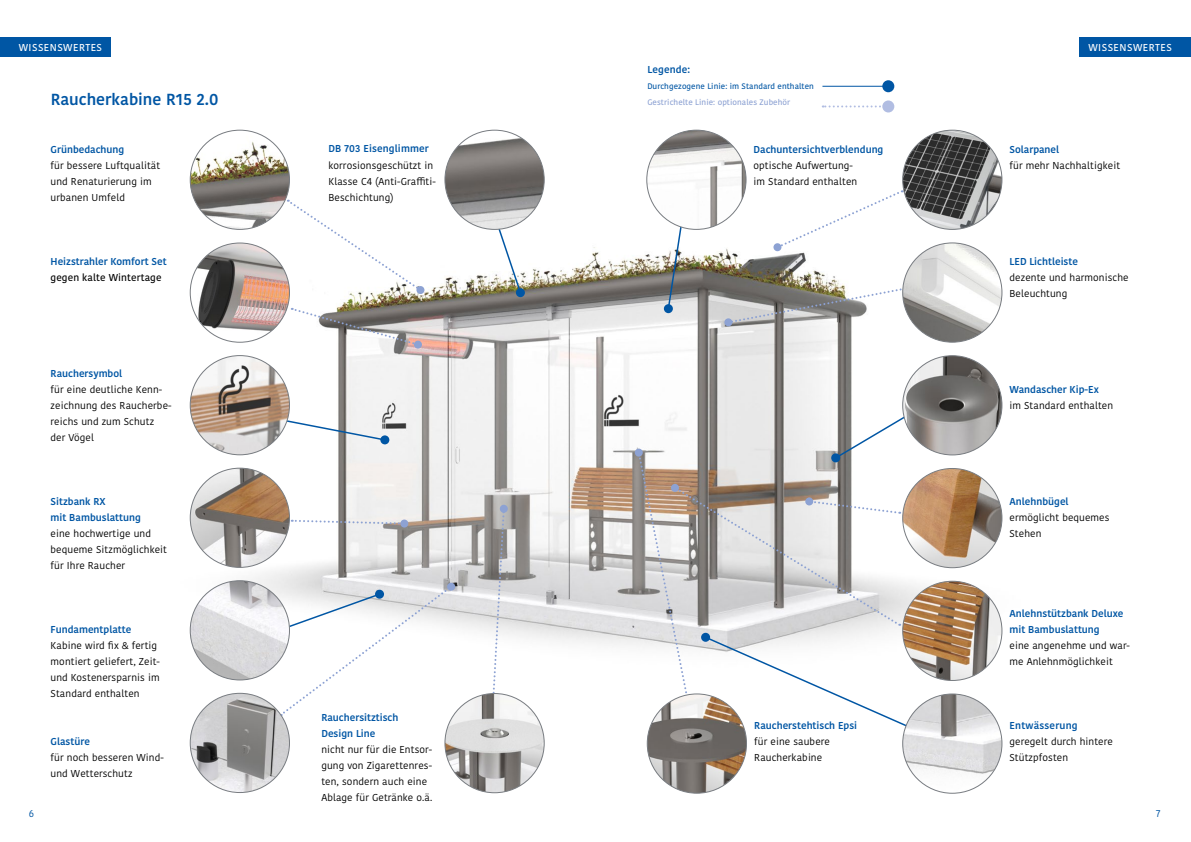
<style>
.page{position:relative;width:1191px;height:842px;background:#fff}
.page>*{position:absolute;margin:0;border:0;box-sizing:border-box;transform-origin:0 0}
.t1{font:600 16px "Kohinoor Bangla";color:#0056a4}
.t2{font:10px/16px "Kohinoor Bangla";letter-spacing:.01em;color:#000}
.t3{font:600 10px/16px "Kohinoor Bangla";color:#0056a4}
.t4{font:500 10px "Kohinoor Bangla";letter-spacing:.05em;color:#fff}
.t5{font:500 10px "Kohinoor Bangla";letter-spacing:.01em;color:#000}
.t6{font:600 10px "Kohinoor Bangla";letter-spacing:.02em;color:#0056a4}
.t7{font:10px "Kohinoor Bangla";color:#0056a4}
.t8{font:500 8px "Kohinoor Bangla";letter-spacing:.01em;color:#0056a4}
.t9{font:500 8px "Kohinoor Bangla";letter-spacing:.01em;color:#8da2d3}
</style>
<div class="page">
<img style="left:189px;top:145px;width:814px;height:600px">
<div style="left:0;top:37px;width:111px;height:20px;background:#0056a4"></div>
<div style="left:1079px;top:37px;width:112px;height:20px;background:#0056a4"></div>
<hr style="left:822px;top:86px;width:66px;height:1px;background:#0056a4">
<div style="left:882px;top:80px;width:12px;height:12px;background:#0056a4;border-radius:50%"></div>
<svg style="left:822px;top:105px;width:59px;height:2px"></svg>
<div style="left:882px;top:100px;width:12px;height:12px;background:#b1bde2;border-radius:50%"></div>
<div style="left:447px;top:583px;width:8px;height:8px;background:#8da2d3;border-radius:50%"></div>
<svg style="left:292px;top:519px;width:110px;height:6px"></svg>
<div style="left:400px;top:519px;width:8px;height:8px;background:#8da2d3;border-radius:50%"></div>
<svg style="left:292px;top:307px;width:127px;height:40px"></svg>
<div style="left:414px;top:341px;width:8px;height:8px;background:#8da2d3;border-radius:50%"></div>
<svg style="left:288px;top:200px;width:133px;height:92px"></svg>
<div style="left:416px;top:286px;width:8px;height:8px;background:#8da2d3;border-radius:50%"></div>
<svg style="left:285px;top:419px;width:101px;height:23px"></svg>
<div style="left:380px;top:435px;width:9px;height:9px;background:#0056a4;border-radius:50%"></div>
<svg style="left:281px;top:585px;width:171px;height:131px"></svg>
<div style="left:375px;top:590px;width:9px;height:9px;background:#0056a4;border-radius:50%"></div>
<svg style="left:497px;top:227px;width:25px;height:68px"></svg>
<div style="left:516px;top:288px;width:9px;height:9px;background:#0056a4;border-radius:50%"></div>
<svg style="left:491px;top:508px;width:15px;height:186px"></svg>
<div style="left:500px;top:505px;width:8px;height:8px;background:#8da2d3;border-radius:50%"></div>
<svg style="left:637px;top:415px;width:276px;height:315px"></svg>
<div style="left:831px;top:453px;width:9px;height:9px;background:#0056a4;border-radius:50%"></div>
<svg style="left:666px;top:223px;width:17px;height:87px"></svg>
<div style="left:664px;top:304px;width:9px;height:9px;background:#0056a4;border-radius:50%"></div>
<svg style="left:728px;top:287px;width:177px;height:37px"></svg>
<div style="left:724px;top:318px;width:8px;height:8px;background:#8da2d3;border-radius:50%"></div>
<svg style="left:776px;top:190px;width:126px;height:59px"></svg>
<div style="left:773px;top:243px;width:8px;height:8px;background:#8da2d3;border-radius:50%"></div>
<img style="left:902px;top:130px;width:100px;height:99px;border-radius:50px">
<img style="left:902px;top:243px;width:100px;height:99px;border-radius:50px">
<img style="left:902px;top:356px;width:100px;height:99px;border-radius:50px">
<img style="left:902px;top:468px;width:100px;height:100px;border-radius:50px">
<img style="left:902px;top:581px;width:100px;height:99px;border-radius:50px">
<img style="left:902px;top:694px;width:100px;height:99px;border-radius:50px">
<img style="left:190px;top:693px;width:99px;height:99px;border-radius:50px">
<img style="left:190px;top:581px;width:99px;height:99px;border-radius:50px">
<img style="left:190px;top:468px;width:99px;height:99px;border-radius:50px">
<img style="left:190px;top:356px;width:99px;height:99px;border-radius:50px">
<img style="left:190px;top:243px;width:99px;height:99px;border-radius:50px">
<img style="left:190px;top:130px;width:99px;height:99px;border-radius:50px">
<img style="left:445px;top:693px;width:99px;height:100px;border-radius:50px">
<img style="left:647px;top:694px;width:99px;height:99px;border-radius:50px">
<img style="left:445px;top:130px;width:99px;height:99px;border-radius:50px">
<img style="left:647px;top:130px;width:99px;height:99px;border-radius:50px">
<p class="t4" style="left:19px;top:39px;width:85px">WISSENSWERTES</p>
<p class="t4" style="left:1088px;top:39px;width:85px">WISSENSWERTES</p>
<h1 class="t1" style="left:51px;top:86px;width:169px">Raucherkabine R15 2.0</h1>
<p class="t3" style="left:51px;top:141px;width:75px">Grünbedachung</p>
<p class="t2" style="left:51px;top:157px;width:111px">für bessere Luftqualität und Renaturierung im urbanen Umfeld</p>
<p class="t3" style="left:51px;top:253px;width:118px">Heizstrahler Komfort Set</p>
<p class="t5" style="left:51px;top:269px;width:112px">gegen kalte Wintertage</p>
<p class="t3" style="left:51px;top:365px;width:73px">Rauchersymbol</p>
<p class="t2" style="left:51px;top:381px;width:122px">für eine deutliche Kenn&shy;zeichnung des Raucherbe&shy;reichs und zum Schutz<br>der Vögel</p>
<p class="t3" style="left:51px;top:493px;width:92px">Sitzbank RX<br>mit Bambuslattung</p>
<p class="t2" style="left:51px;top:525px;width:118px">eine hochwertige und bequeme Sitzmöglichkeit für Ihre Raucher</p>
<p class="t3" style="left:51px;top:621px;width:82px">Fundamentplatte</p>
<p class="t2" style="left:51px;top:637px;width:111px">Kabine wird fix &amp; fertig montiert geliefert, Zeit&shy;und Kostenersparnis im<br>Standard enthalten</p>
<p class="t3" style="left:51px;top:733px;width:41px">Glastüre</p>
<p class="t2" style="left:51px;top:749px;width:115px">für noch besseren Wind&shy;und Wetterschutz</p>
<p class="t3" style="left:328px;top:140px;width:102px">DB 703 Eisenglimmer</p>
<p class="t2" style="left:328px;top:157px;width:109px">korrosionsgeschützt in<br>Klasse C4 (Anti-Graffiti-<br>Beschichtung)</p>
<p class="t3" style="left:321px;top:709px;width:79px">Rauchersitztisch<br>Design Line</p>
<p class="t2" style="left:321px;top:741px;width:112px">nicht nur für die Entsor&shy;gung von Zigarettenres&shy;ten, sondern auch eine<br>Ablage für Getränke o.ä.</p>
<p class="t3" style="left:647px;top:61px;width:44px">Legende:</p>
<p class="t8" style="left:647px;top:79px;width:168px">Durchgezogene Linie: im Standard enthalten</p>
<p class="t9" style="left:647px;top:95px;width:144px">Gestrichelte Linie: optionales Zubehör</p>
<p class="t3" style="left:753px;top:141px;width:131px">Dachuntersichtverblendung</p>
<p class="t2" style="left:753px;top:157px;width:105px">optische Aufwertung&shy;im Standard enthalten</p>
<p class="t3" style="left:754px;top:717px;width:104px">Raucherstehtisch Epsi</p>
<p class="t2" style="left:754px;top:733px;width:77px">für eine saubere<br>Raucherkabine</p>
<p class="t3" style="left:1009px;top:141px;width:51px">Solarpanel</p>
<p class="t2" style="left:1009px;top:157px;width:112px">für mehr Nachhaltigkeit</p>
<p class="t3" style="left:1009px;top:253px;width:70px">LED Lichtleiste</p>
<p class="t2" style="left:1009px;top:269px;width:121px">dezente und harmonische<br>Beleuchtung</p>
<p class="t3" style="left:1009px;top:381px;width:91px">Wandascher Kip-Ex</p>
<p class="t2" style="left:1009px;top:397px;width:105px">im Standard enthalten</p>
<p class="t3" style="left:1009px;top:493px;width:61px">Anlehnbügel</p>
<p class="t2" style="left:1009px;top:509px;width:102px">ermöglicht bequemes<br>Stehen</p>
<p class="t3" style="left:1009px;top:605px;width:115px">Anlehnstützbank Deluxe mit Bambuslattung</p>
<p class="t2" style="left:1009px;top:637px;width:122px">eine angenehme und war&shy;me Anlehnmöglichkeit</p>
<p class="t6" style="left:1009px;top:717px;width:70px">Entwässerung</p>
<p class="t2" style="left:1009px;top:733px;width:105px">geregelt durch hintere<br>Stützpfosten</p>
<p class="t7" style="left:29px;top:805px;width:7px">6</p>
<p class="t7" style="left:1156px;top:806px;width:6px">7</p>
</div>
